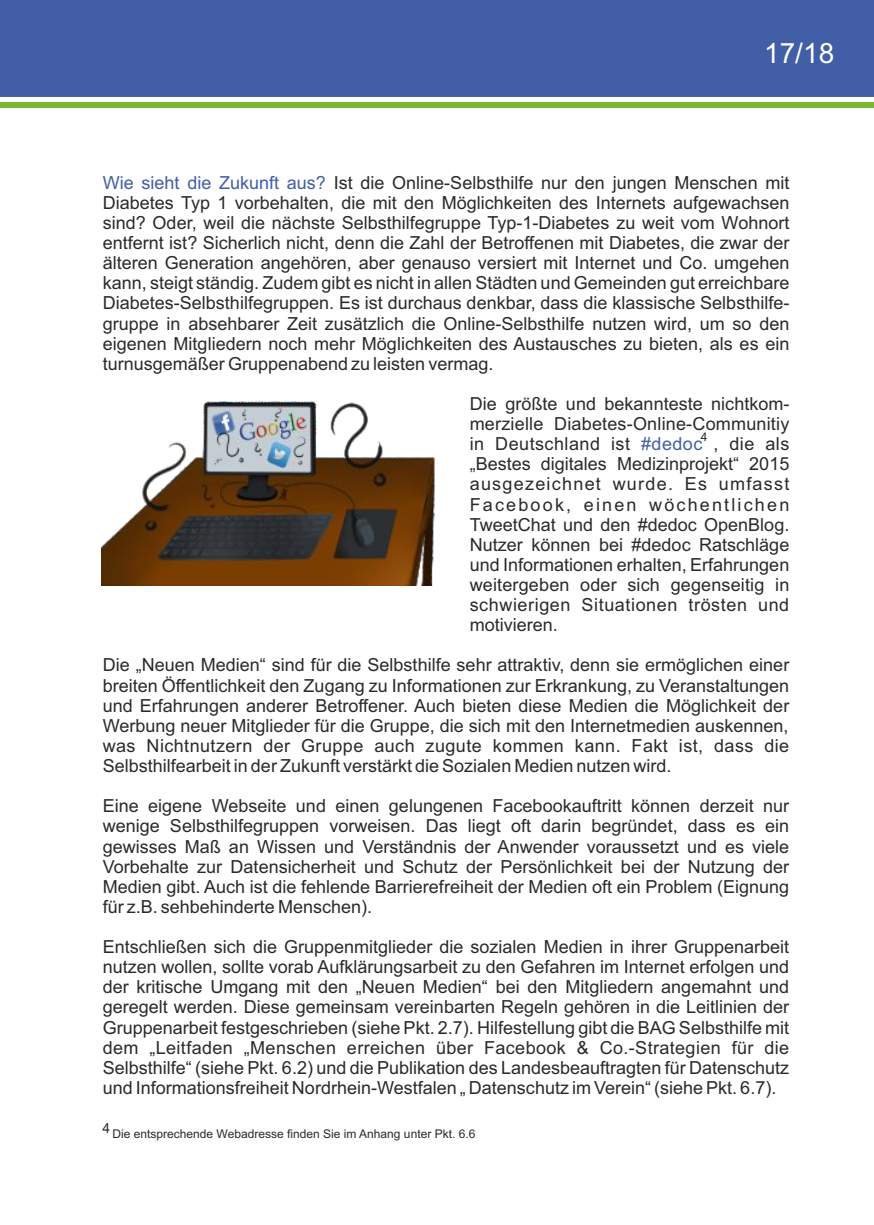
<style>
.page{position:relative;width:874px;height:1225px;background:#fff}
.page>*{position:absolute;margin:0;border:0;box-sizing:border-box;transform-origin:0 0}
.t1{font:28px "Arial";color:#fefefe}
.t2{font:18px/20.2px "Arial";color:#2b2a29;text-align:justify}
.t3{font:12px "Arial";color:#2b2a29}
.s1{color:#415ea7}
</style>
<div class="page">
<div style="left:0;top:102px;width:873px;height:6px;background:#78b833"></div>
<div style="left:0;top:0;width:873px;height:97px;background:#415ea7"></div>
<img style="left:102px;top:401px;width:333px;height:185px">
<h1 class="t1" style="left:763px;top:43px;width:72px">17/18</h1>
<p class="t2" style="left:103px;top:174px;width:687px"><span class="s1">Wie sieht die Zukunft aus?</span> Ist die Online-Selbsthilfe nur den jungen Menschen mit Diabetes Typ 1 vorbehalten, die mit den Möglichkeiten des Internets aufgewachsen sind? Oder, weil die nächste Selbsthilfegruppe Typ-1-Diabetes zu weit vom Wohnort entfernt ist? Sicherlich nicht, denn die Zahl der Betroffenen mit Diabetes, die zwar der älteren Generation angehören, aber genauso versiert mit Internet und Co. umgehen kann, steigt ständig. Zudem gibt es nicht in allen Städten und Gemeinden gut erreichbare Diabetes-Selbsthilfegruppen. Es ist durchaus denkbar, dass die klassische Selbsthilfe&shy;gruppe in absehbarer Zeit zusätzlich die Online-Selbsthilfe nutzen wird, um so den eigenen Mitgliedern noch mehr Möglichkeiten des Austausches zu bieten, als es ein turnusgemäßer Gruppenabend zu leisten vermag.</p>
<p class="t2" style="left:469px;top:395px;width:321px">Die größte und bekannteste nichtkom&shy;merzielle Diabetes-Online-Communitiy in Deutschland ist <span class="s1">#dedoc</span> , die als „Bestes digitales Medizinprojekt“ 2015 ausgezeichnet wurde. Es umfasst Facebook, einen wöchentlichen TweetChat und den #dedoc OpenBlog.<br>Nutzer können bei #dedoc Ratschläge und Informationen erhalten, Erfahrungen weitergeben oder sich gegenseitig in schwierigen Situationen trösten und motivieren.</p>
<p class="t2" style="left:103px;top:657px;width:687px">Die „Neuen Medien“ sind für die Selbsthilfe sehr attraktiv, denn sie ermöglichen einer breiten Öffentlichkeit den Zugang zu Informationen zur Erkrankung, zu Veranstaltungen und Erfahrungen anderer Betroffener. Auch bieten diese Medien die Möglichkeit der Werbung neuer Mitglieder für die Gruppe, die sich mit den Internetmedien auskennen, was Nichtnutzern der Gruppe auch zugute kommen kann. Fakt ist, dass die Selbsthilfearbeit in der Zukunft verstärkt die Sozialen Medien nutzen wird.</p>
<p class="t2" style="left:103px;top:797px;width:687px">Eine eigene Webseite und einen gelungenen Facebookauftritt können derzeit nur wenige Selbsthilfegruppen vorweisen. Das liegt oft darin begründet, dass es ein gewisses Maß an Wissen und Verständnis der Anwender voraussetzt und es viele Vorbehalte zur Datensicherheit und Schutz der Persönlichkeit bei der Nutzung der Medien gibt. Auch ist die fehlende Barrierefreiheit der Medien oft ein Problem (Eignung für z.B. sehbehinderte Menschen).</p>
<p class="t2" style="left:103px;top:938px;width:687px">Entschließen sich die Gruppenmitglieder die sozialen Medien in ihrer Gruppenarbeit nutzen wollen, sollte vorab Aufklärungsarbeit zu den Gefahren im Internet erfolgen und der kritische Umgang mit den „Neuen Medien“ bei den Mitgliedern angemahnt und geregelt werden. Diese gemeinsam vereinbarten Regeln gehören in die Leitlinien der Gruppenarbeit festgeschrieben (siehe Pkt. 2.7). Hilfestellung gibt die BAG Selbsthilfe mit dem „Leitfaden „Menschen erreichen über Facebook &amp; Co.-Strategien für die Selbsthilfe“ (siehe Pkt. 6.2) und die Publikation des Landesbeauftragten für Datenschutz und Informationsfreiheit Nordrhein-Westfalen „ Datenschutz im Verein“ (siehe Pkt. 6.7).</p>
<p class="t3" style="left:700px;top:432px;width:8px">4</p>
<p class="t3" style="left:102px;top:1129px;width:374px"><sup>4</sup> Die entsprechende Webadresse finden Sie im Anhang unter Pkt. 6.6</p>
</div>
